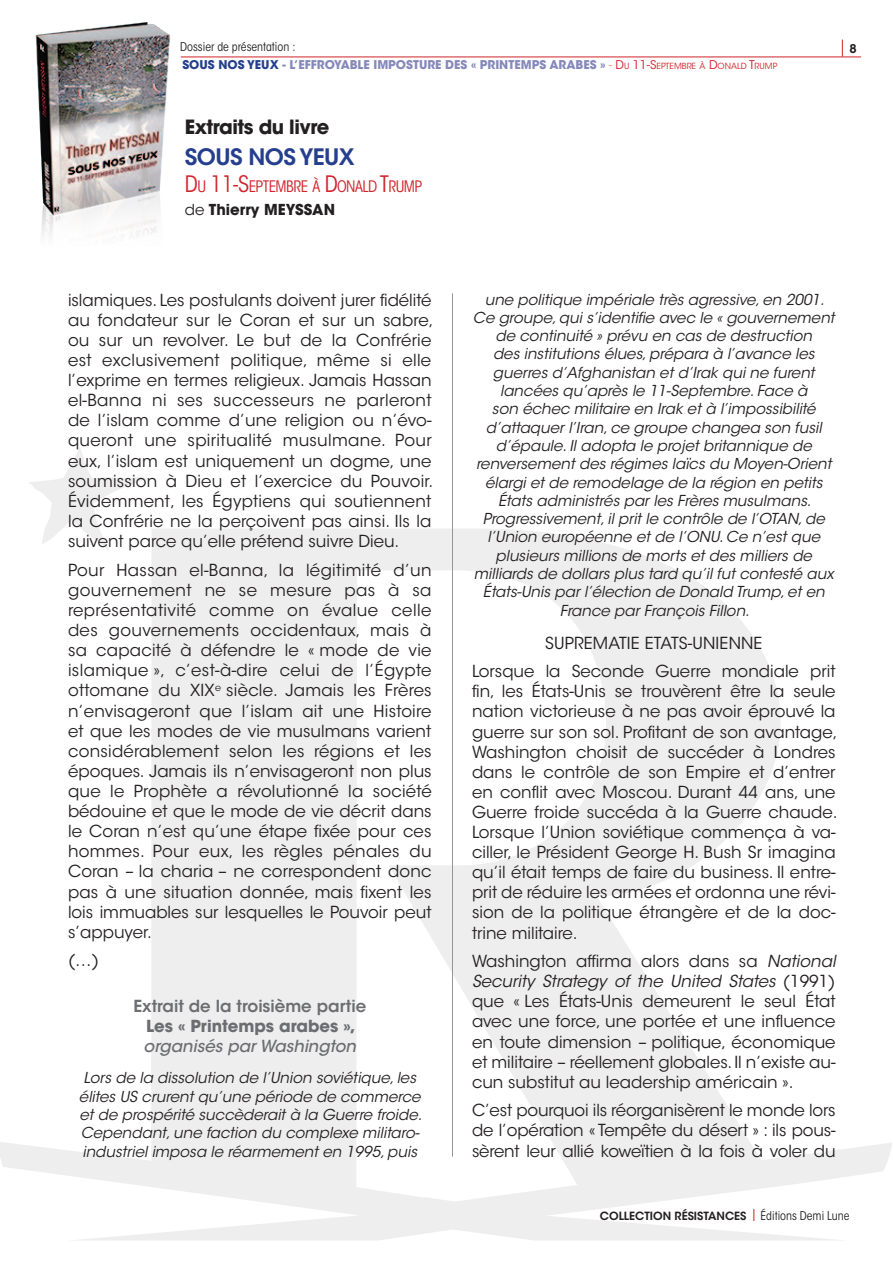
<style>
.page{position:relative;width:893px;height:1263px;background:#fff}
.page>*{position:absolute;margin:0;border:0;box-sizing:border-box;transform-origin:0 0}
.t1{font:600 22.5px "ITC Avant Garde Std";letter-spacing:-.025em;color:#253f8e}
.t2{font:700 19.5px "ITC Avant Garde Std";letter-spacing:-.025em;color:#231f20}
.t3{font:16.5px/20.1px "ITC Avant Garde Std";color:#231f20;text-align:justify}
.t4{font:600 16.5px "ITC Avant Garde Std";color:#6c6d70}
.t5{font:italic 500 16.5px "ITC Avant Garde Std";color:#6c6d70}
.t6{font:700 16.5px "ITC Avant Garde Std";color:#6c6d70}
.t7{font:condensed 15.75px "ITC Avant Garde Std";letter-spacing:-.035em;color:#d1232a}
.t8{font:italic 15px/18.3px "ITC Avant Garde Std";color:#231f20;text-align:center}
.t9{font:700 15px "ITC Avant Garde Std";color:#231f20}
.t10{font:700 12px "ITC Avant Garde Std";color:#8688ba}
.t11{font:condensed 12px "ITC Avant Garde Std";color:#231f20}
.t12{font:600 12px "ITC Avant Garde Std";color:#231f20}
.t13{font:600 11.25px "ITC Avant Garde Std";color:#231f20}
.t14{font:8.4px "ITC Avant Garde Std";color:#d1232a}
.s1{color:#253f8e}
.s2{font-weight:700;font-size:12px;color:#8688ba}
.s3{font-size:12px;color:#e59279}
.s4{font-size:12px}
.s5{font-size:22.5px}
.s6{font-weight:400}
.s7{font-style:italic}
.s8{font-weight:700;font-size:21.6px;color:#d1232a}
.s9{font-weight:400;font-stretch:condensed;font-size:12px}
</style>
<div class="page">
<svg style="left:151px;top:529px;width:630px;height:612px;fill:#eeeeef"></svg>
<svg style="left:0;top:1141px;width:892px;height:99px;fill:#eeeeef"></svg>
<svg style="left:29px;top:447px;width:116px;height:103px"></svg>
<hr style="left:452px;top:293px;width:1px;height:864px;background:#939598">
<img style="left:35px;top:22px;width:136px;height:214px">
<svg style="left:842px;top:40px;width:1px;height:17px"></svg>
<hr style="left:181px;top:57px;width:680px;height:1px;background:#d1232a">
<p class="t11" style="left:180px;top:40px;width:117px">Dossier de présentation :</p>
<p class="t12" style="left:850px;top:41px;width:9px">8</p>
<p class="t10" style="left:182px;top:57px;width:301px"><span class="s1">SOUS NOS YEUX</span> - L’EFFROYABLE IMPOSTURE DES « PRI</p>
<p class="t10" style="left:499px;top:57px;width:60px">NTEMPS ARA</p>
<p class="t14" style="left:576px;top:61px;width:203px"><span class="s2">BES »</span> <span class="s3">-</span> <span class="s4">D</span>U <span class="s4">11-S</span>EPTEMBRE À <span class="s4">D</span>ONALD <span class="s4">T</span>RUMP</p>
<p class="t2" style="left:185px;top:114px;width:146px">EXTRAITS DU LIVRE</p>
<h1 class="t1" style="left:185px;top:143px;width:171px">SOUS NOS YEUX</h1>
<p class="t7" style="left:185px;top:177px;width:239px"><span class="s5">D</span>U <span class="s5">11-S</span>EPTEMBRE À <span class="s5">D</span>ONALD <span class="s5">T</span>RUMP</p>
<p class="t9" style="left:185px;top:199px;width:150px"><span class="s6">de</span> THIERRY MEYSSAN</p>
<p class="t3" style="left:68px;top:290px;width:367px;text-align:left">islamiques. Les postulants doivent jurer fidélité au fondateur sur le Coran et sur un sabre, ou sur un revolver. Le but de la Confrérie est exclusivement politique, même si elle l’exprime en termes religieux. Jamais Hassan el-Banna ni ses successeurs ne parleront de l’islam comme d’une religion ou n’évo&shy;queront une spiritualité musulmane. Pour eux, l’islam est uniquement un dogme, une soumission à Dieu et l’exercice du Pouvoir.<br>Évidemment, les Égyptiens qui soutiennent la Confrérie ne la perçoivent pas ainsi. Ils la suivent parce qu’elle prétend suivre Dieu.</p>
<p class="t3" style="left:68px;top:560px;width:365px">Pour Hassan el-Banna, la légitimité d’un gouvernement ne se mesure pas à sa représentativité comme on évalue celle des gouvernements occidentaux, mais à sa capacité à défendre le « mode de vie islamique », c’est-à-dire celui de l’Égypte ottomane du XIX<sup>e</sup> siècle. Jamais les Frères n’envisageront que l’islam ait une Histoire et que les modes de vie musulmans varient considérablement selon les régions et les époques. Jamais ils n’envisageront non plus que le Prophète a révolutionné la société bédouine et que le mode de vie décrit dans le Coran n’est qu’une étape fixée pour ces hommes. Pour eux, les règles pénales du Coran – la charia – ne correspondent donc pas à une situation donnée, mais fixent les lois immuables sur lesquelles le Pouvoir peut s’appuyer.</p>
<p class="t3" style="left:68px;top:951px;width:33px">(…)</p>
<p class="t4" style="left:133px;top:995px;width:234px">EXTRAIT DE LA TROISIÈME PARTIE</p>
<p class="t6" style="left:146px;top:1015px;width:211px">LES « PRINTEMPS ARABES »,</p>
<p class="t5" style="left:144px;top:1036px;width:214px">organisés par Washington</p>
<p class="t8" style="left:79px;top:1069px;width:345px">Lors de la dissolution de l’Union soviétique, les élites US crurent qu’une période de commerce et de prospérité succèderait à la Guerre froide.<br>Cependant, une faction du complexe militaro&shy;industriel imposa le réarmement en 1995, puis</p>
<p class="t8" style="left:473px;top:290px;width:363px">une politique impériale très agressive, en 2001.<br>Ce groupe, qui s’identifie avec le « gouvernement de continuité » prévu en cas de destruction<br>des institutions élues, prépara à l’avance les guerres d’Afghanistan et d’Irak qui ne furent lancées qu’après le 11-Septembre. Face à<br>son échec militaire en Irak et à l’impossibilité d’attaquer l’Iran, ce groupe changea son fusil d’épaule. Il adopta le projet britannique de renversement des régimes laïcs du Moyen-Orient élargi et de remodelage de la région en petits États administrés par les Frères musulmans.<br>Progressivement, il prit le contrôle de l’OTAN, de l’Union européenne et de l’ONU. Ce n’est que plusieurs millions de morts et des milliers de milliards de dollars plus tard qu’il fut contesté aux États-Unis par l’élection de Donald Trump, et en France par François Fillon.</p>
<p class="t3" style="left:472px;top:628px;width:365px;line-height:28.7px;text-align:center">SUPREMATIE ETATS-UNIENNE<br>Lorsque la Seconde Guerre mondiale prit</p>
<p class="t3" style="left:472px;top:681px;width:367px;text-align:left">fin, les États-Unis se trouvèrent être la seule nation victorieuse à ne pas avoir éprouvé la guerre sur son sol. Profitant de son avantage, Washington choisit de succéder à Londres dans le contrôle de son Empire et d’entrer en conflit avec Moscou. Durant 44 ans, une Guerre froide succéda à la Guerre chaude.<br>Lorsque l’Union soviétique commença à va&shy;ciller, le Président George H. Bush Sr imagina qu’il était temps de faire du business. Il entre&shy;prit de réduire les armées et ordonna une révi&shy;sion de la politique étrangère et de la doc&shy;trine militaire.</p>
<p class="t3" style="left:472px;top:951px;width:365px">Washington affirma alors dans sa <span class="s7">National Security Strategy of the United States</span> (1991) que « Les États-Unis demeurent le seul État avec une force, une portée et une influence en toute dimension – politique, économique et militaire – réellement globales. Il n’existe au&shy;cun substitut au leadership américain ».</p>
<p class="t3" style="left:472px;top:1100px;width:365px">C’est pourquoi ils réorganisèrent le monde lors de l’opération « Tempête du désert » : ils pous&shy;sèrent leur allié koweïtien à la fois à voler du</p>
<p class="t13" style="left:600px;top:1208px;width:251px">COLLECTION RÉSISTANCES <span class="s8">I</span> <span class="s9">Éditions Demi Lune</span></p>
</div>
